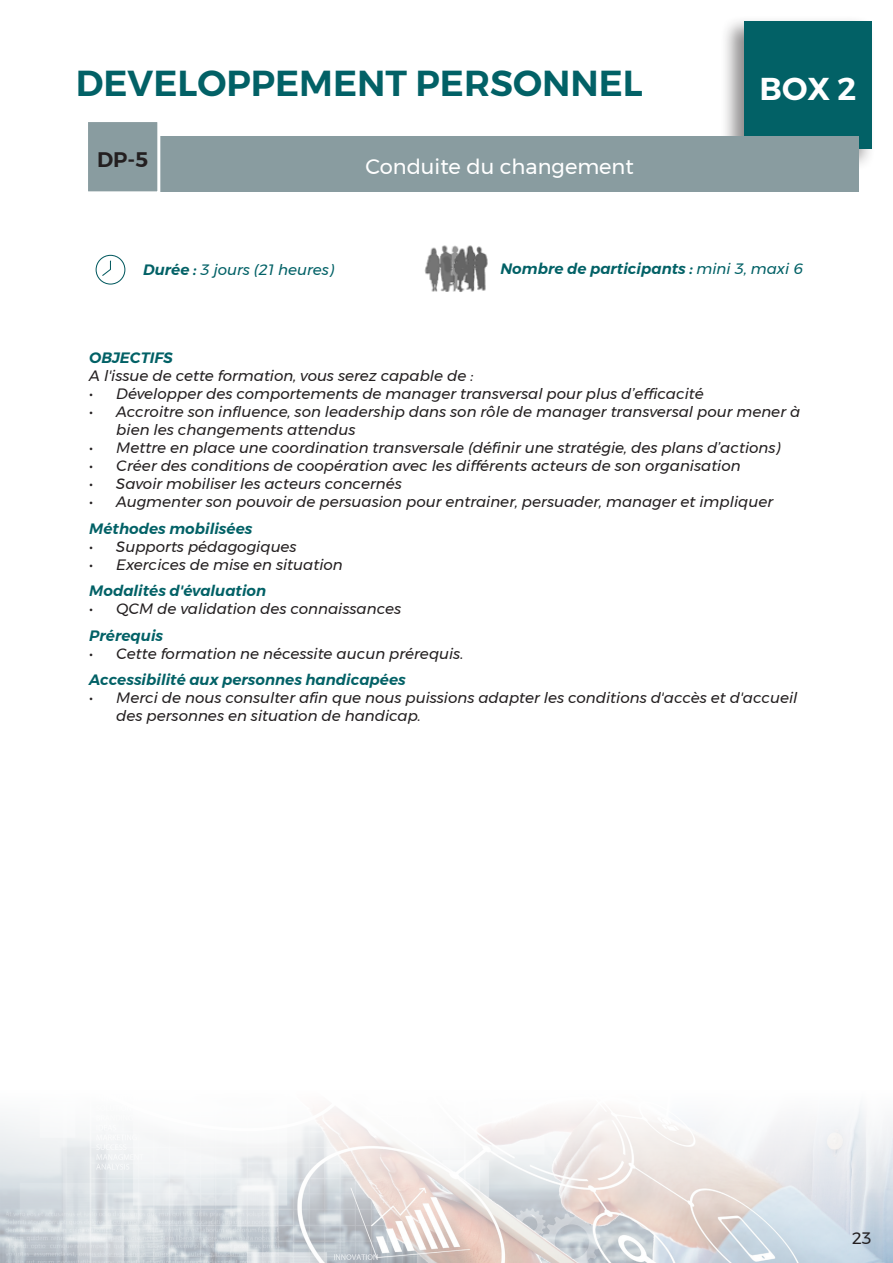
<style>
.page{position:relative;width:893px;height:1263px;background:#fff}
.page>*{position:absolute;margin:0;border:0;box-sizing:border-box;transform-origin:0 0}
.t1{font:600 36px "Montserrat";color:#026166}
.t2{font:600 31.5px "Montserrat";color:#fff}
.t3{font:21px "Montserrat";color:#fff}
.t4{font:600 21px "Montserrat";color:#231f20}
.t5{font:16.5px "Montserrat";color:#231f20}
.t6{font:italic 15px/18px "Montserrat";color:#231f20}
.t7{font:italic 600 15px "Montserrat";color:#026166}
.t8{font:italic 15px "Montserrat";color:#026166}
.s1{font-weight:600}
.s2{font-weight:400}
</style>
<div class="page">
<img style="left:0;top:1105px;width:893px;height:158px">
<div style="left:720px;top:15px;width:156px;height:156px;background:#231f20;opacity:.5"></div>
<div style="left:744px;top:21px;width:128px;height:128px;background:#026166"></div>
<img style="left:424px;top:245px;width:64px;height:47px">
<div style="left:140px;top:136px;width:719px;height:55px;background:#899ca0"></div>
<svg style="left:88px;top:122px;width:74px;height:70px"></svg>
<div style="left:96px;top:255px;width:29px;height:30px;border:1px solid #00585e;border-radius:50%"></div>
<svg style="left:102px;top:260px;width:9px;height:16px"></svg>
<h1 class="t1" style="left:76px;top:55px;width:568px">DEVELOPPEMENT PERSONNEL</h1>
<h2 class="t2" style="left:760px;top:64px;width:98px">BOX 2</h2>
<p class="t4" style="left:97px;top:143px;width:53px">DP-5</p>
<p class="t3" style="left:365px;top:150px;width:270px">Conduite du changement</p>
<p class="t8" style="left:143px;top:258px;width:192px"><span class="s1">Durée :</span> 3 jours (21 heures)</p>
<p class="t7" style="left:500px;top:257px;width:305px">Nombre de participants : <span class="s2">mini 3, maxi 6</span></p>
<p class="t7" style="left:89px;top:346px;width:85px">OBJECTIFS</p>
<p class="t6" style="left:89px;top:367px;width:386px">A l'issue de cette formation, vous serez capable de :</p>
<p class="t6" style="left:89px;top:385px;width:616px">• Développer des comportements de manager transversal pour plus d’efficacité</p>
<p class="t6" style="left:116px;top:403px;width:685px;text-indent:-27px">• Accroitre son influence, son leadership dans son rôle de manager transversal pour mener à bien les changements attendus</p>
<p class="t6" style="left:89px;top:439px;width:693px">• Mettre en place une coordination transversale (définir une stratégie, des plans d’actions)</p>
<p class="t6" style="left:89px;top:457px;width:653px">• Créer des conditions de coopération avec les différents acteurs de son organisation</p>
<p class="t6" style="left:89px;top:475px;width:314px">• Savoir mobiliser les acteurs concernés</p>
<p class="t6" style="left:89px;top:493px;width:685px">• Augmenter son pouvoir de persuasion pour entrainer, persuader, manager et impliquer</p>
<p class="t7" style="left:89px;top:517px;width:165px">Méthodes mobilisées</p>
<p class="t6" style="left:89px;top:537px;width:209px">• Supports pédagogiques</p>
<p class="t6" style="left:89px;top:555px;width:255px">• Exercices de mise en situation</p>
<p class="t7" style="left:89px;top:579px;width:178px">Modalités d'évaluation</p>
<p class="t6" style="left:89px;top:600px;width:313px">• QCM de validation des connaissances</p>
<p class="t7" style="left:89px;top:624px;width:75px">Prérequis</p>
<p class="t6" style="left:89px;top:644px;width:376px">• Cette formation ne nécessite aucun prérequis.</p>
<p class="t7" style="left:89px;top:668px;width:318px">Accessibilité aux personnes handicapées</p>
<p class="t6" style="left:116px;top:689px;width:683px;text-indent:-27px">• Merci de nous consulter afin que nous puissions adapter les conditions d'accès et d'accueil des personnes en situation de handicap.</p>
<p class="t5" style="left:852px;top:1225px;width:21px">23</p>
</div>
